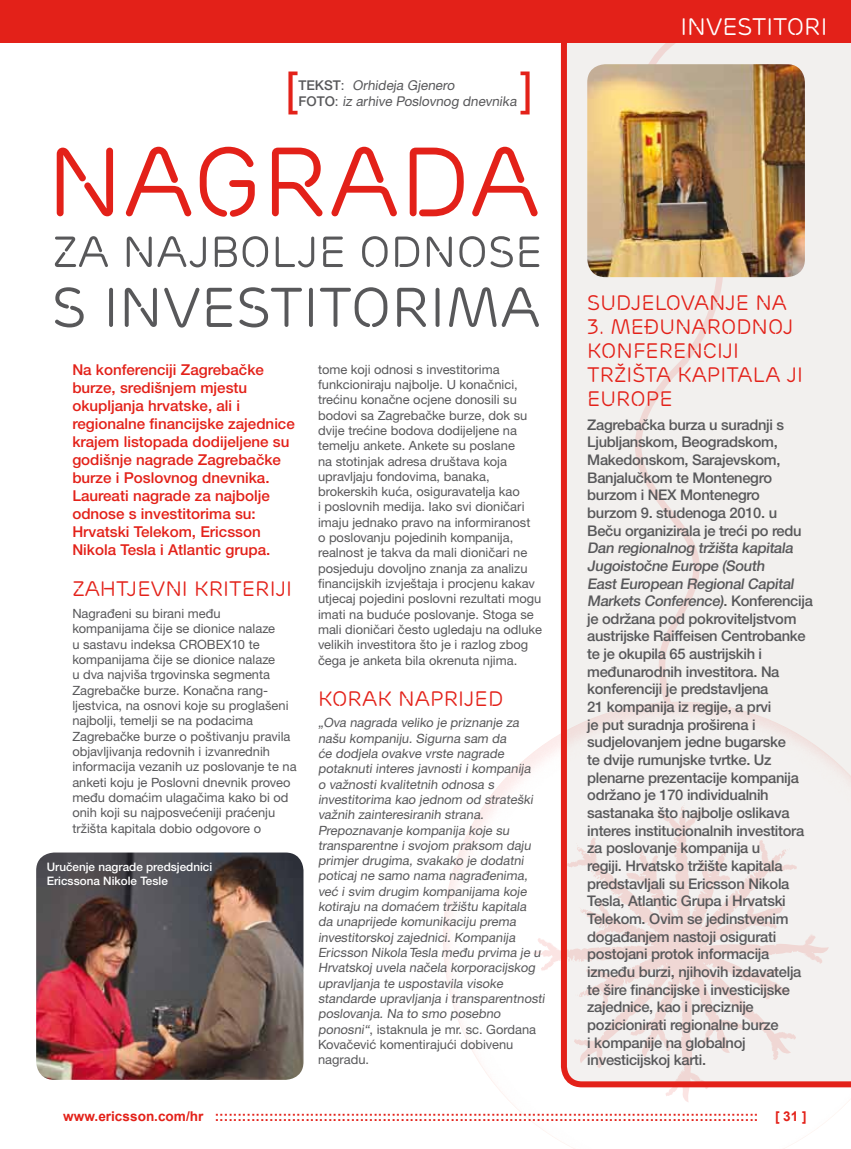
<style>
.page{position:relative;width:851px;height:1149px;background:#fff}
.page>*{position:absolute;margin:0;border:0;box-sizing:border-box;transform-origin:0 0}
.t1{font:46.5px "Arial";color:#e32119}
.t2{font:24px "Ericsson Capital";color:#fff}
.t3{font:21px/24px "Ericsson Capital";color:#e32119}
.t4{font:500 15px/18px "Ericsson Sans";color:#e32119}
.t5{font:500 14.7px/17.7px "Ericsson Sans";letter-spacing:-.02em;color:#58585a}
.t6{font:700 13.5px "Arial";color:#e32119}
.t7{font:13.5px/16.2px "Ericsson Sans";color:#58585a}
.t8{font:12.75px/15.3px "Ericsson Sans";color:#58585a}
.t9{font:500 11.7px/14.1px "Ericsson Sans";color:#fff}
.s1{font-weight:500}
</style>
<div class="page">
<svg style="left:533px;top:802px;width:295px;height:300px"></svg>
<img style="left:36px;top:852px;width:267px;height:227px">
<svg style="left:561px;top:43px;width:289px;height:1043px"></svg>
<div style="left:0;top:0;width:850px;height:43px;background:#e32119"></div>
<svg style="left:55px;top:287px;width:484px;height:40px"></svg>
<svg style="left:55px;top:236px;width:484px;height:31px"></svg>
<svg style="left:57px;top:147px;width:481px;height:70px"></svg>
<img style="left:587px;top:64px;width:217px;height:213px">
<h1 class="t1" style="left:285px;top:58px;width:14px">[</h1>
<p class="t7" style="left:298px;top:77px;width:222px"><span class="s1">t e ks t</span> : Orhideja Gjenero<br><span class="s1">F O T O</span> : iz arhive Poslovnog dnevnika</p>
<h1 class="t1" style="left:520px;top:58px;width:14px">]</h1>
<h2 class="t2" style="left:680px;top:13px;width:148px">INVESTITORI</h2>
<p class="t4" style="left:72px;top:361px;width:224px">Na konferenciji Zagrebačke burze, središnjem mjestu okupljanja hrvatske, ali i regionalne financijske zajednice krajem listopada dodijeljene su godišnje nagrade Zagrebačke burze i Poslovnog dnevnika.<br>Laureati nagrade za najbolje odnose s investitorima su:<br>Hrvatski Telekom, Ericsson<br>Nikola Tesla i Atlantic grupa.</p>
<h3 class="t3" style="left:72px;top:577px;width:221px">ZAHTJEVNI KRITERIJI</h3>
<p class="t8" style="left:72px;top:606px;width:226px">Nagrađeni su birani među kompanijama čije se dionice nalaze<br>u sastavu indeksa CROBEX10 te kompanijama čije se dionice nalaze<br>u dva najviša trgovinska segmenta Zagrebačke burze. Konačna rang&shy;ljestvica, na osnovi koje su proglašeni najbolji, temelji se na podacima Zagrebačke burze o poštivanju pravila objavljivanja redovnih i izvanrednih informacija vezanih uz poslovanje te na anketi koju je Poslovni dnevnik proveo među domaćim ulagačima kako bi od onih koji su najposvećeniji praćenju tržišta kapitala dobio odgovore o</p>
<p class="t9" style="left:47px;top:859px;width:167px">Uručenje nagrade predsjednici<br>Ericssona Nikole Tesle</p>
<p class="t8" style="left:318px;top:361px;width:225px">tome koji odnosi s investitorima funkcioniraju najbolje. U konačnici, trećinu konačne ocjene donosili su bodovi sa Zagrebačke burze, dok su dvije trećine bodova dodijeljene na temelju ankete. Ankete su poslane<br>na stotinjak adresa društava koja upravljaju fondovima, banaka, brokerskih kuća, osiguravatelja kao<br>i poslovnih medija. Iako svi dioničari imaju jednako pravo na informiranost<br>o poslovanju pojedinih kompanija, realnost je takva da mali dioničari ne posjeduju dovoljno znanja za analizu financijskih izvještaja i procjenu kakav utjecaj pojedini poslovni rezultati mogu imati na buduće poslovanje. Stoga se mali dioničari često ugledaju na odluke velikih investitora što je i razlog zbog čega je anketa bila okrenuta njima.</p>
<h3 class="t3" style="left:318px;top:686px;width:187px">KORAK NAPRIJED</h3>
<p class="t8" style="left:318px;top:715px;width:230px">„Ova nagrada veliko je priznanje za našu kompaniju. Sigurna sam da<br>će dodjela ovakve vrste nagrade potaknuti interes javnosti i kompanija<br>o važnosti kvalitetnih odnosa s investitorima kao jednom od strateški važnih zainteresiranih strana.<br>Prepoznavanje kompanija koje su transparentne i svojom praksom daj u primjer drugima, svakako je dodatni poticaj ne samo nama nagrađenima, već i svim drugim kompanijama koje kotiraj u na domaćem tržištu kapitala da unaprijede komunikaciju prema investitorskoj zajednici. Kompanija Ericsson Nikola Tesla među prvima je u Hrvatskoj uvela načela korporacijskog upravljanja te uspostavila visoke standarde upravljanja i transparentnosti poslovanja. Na to smo posebno ponosni“, istaknula je mr. sc. Gordana Kovačević komentirajući dobivenu nagradu.</p>
<h3 class="t3" style="left:587px;top:290px;width:201px">SUDJELOVANJE NA</h3>
<h3 class="t3" style="left:587px;top:314px;width:217px">3. MEĐUNARODNOJ<br>KONFERENCIJI<br>TRŽIŠTA KAPITALA JI<br>EUROPE</h3>
<p class="t5" style="left:587px;top:415px;width:227px">Zagrebačka burza u suradnji s<br>Ljubljanskom, Beogradskom,<br>Makedonskom, Sarajevskom,<br>Banjalučkom te Montenegro burzom i NEX Montenegro burzom 9. studenoga 2010. u<br>Beču organizirala je treći po redu<br>Dan regionalnog tržišta kapitala<br>J ugoistočne Europe (South<br>East European Regional Capital<br>Markets Conference). Ko n fe re n c i ja je održana pod pokroviteljstvom austrijske Raiffeisen Centrobanke te je okupila 65 austrijskih i međunarodnih investitora. Na konferenciji je predstavljena<br>21 kompanija iz regije, a prvi<br>je put suradnja proširena i sudjelovanjem jedne bugarske<br>te dvije rumunjske tvrtke. Uz plenarne prezentacije kompanija održano je 170 individualnih sastanaka što najbolje oslikava interes institucionalnih investitora za poslovanje kompanija u<br>regiji. Hrvatsko tržište kapitala predstavljali su Ericsson Nikola<br>Tesla, Atlantic Grupa i Hrvatski<br>Telekom. Ovim se jedinstvenim događanjem nastoji osigurati postojani protok informacija između burzi, njihovih izdavatelja te šire financijske i investicijske zajednice, kao i preciznije pozicionirati regionalne burze<br>i kompanije na globalnoj investicijskoj karti.</p>
<p class="t6" style="left:63px;top:1106px;width:744px">www.ericsson.com/hr :::::::::::::::::::::::::::::::::::::::::::::::::::::::::::::::::::::::::::::::::::::::::::::::::::::::::::::::::::::::: [ 31 ]</p>
</div>
